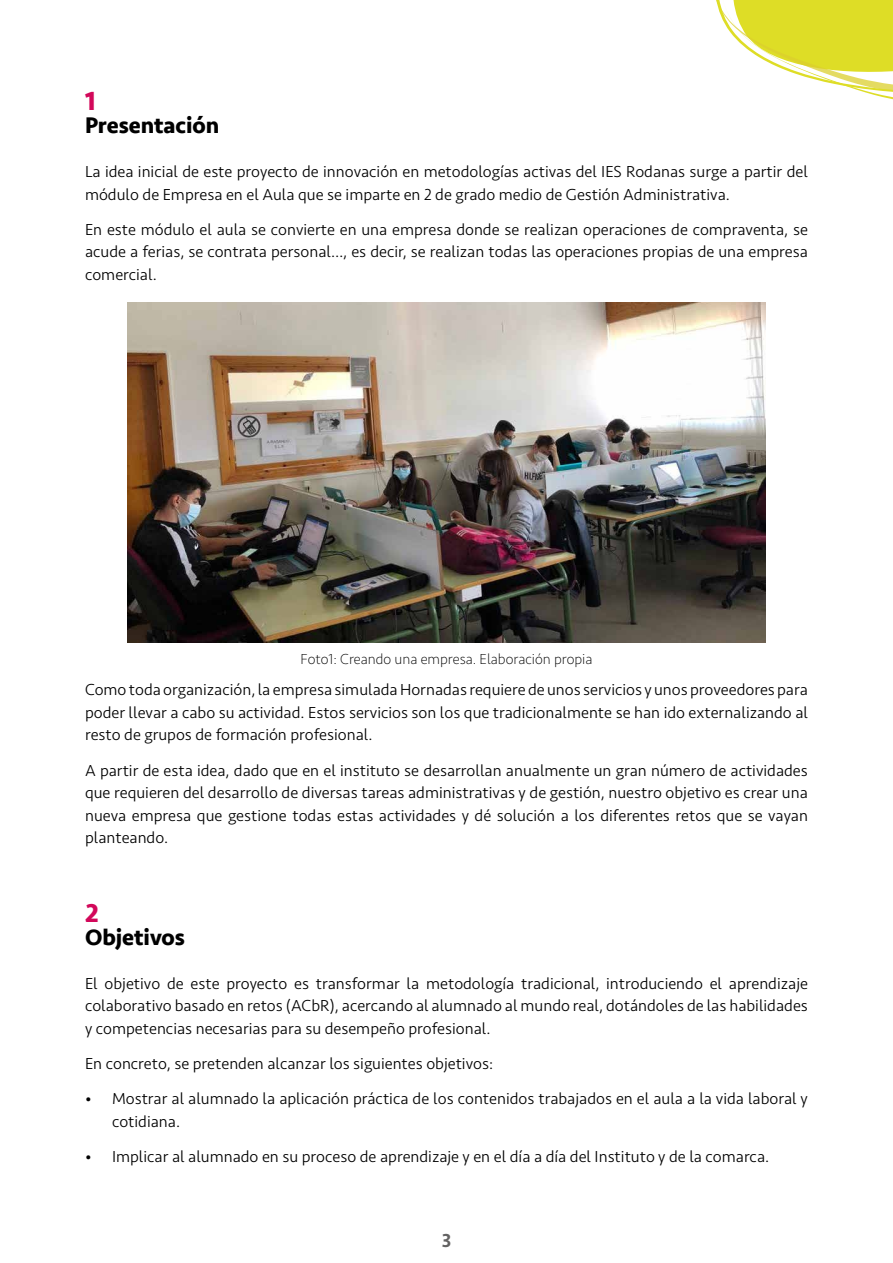
<style>
.page{position:relative;width:893px;height:1263px;background:#fff}
.page>*{position:absolute;margin:0;border:0;box-sizing:border-box;transform-origin:0 0}
.t1{font:700 27px "Seravek";color:#d2085a}
.t2{font:700 23.25px "Seravek";letter-spacing:-.005em;color:#000}
.t3{font:500 19.5px "Seravek";color:#646363}
.t4{font:300 16.5px/22.5px "Seravek";color:#000;text-align:justify}
.t5{font:200 15px "Seravek";color:#000}
</style>
<div class="page">
<img style="left:128px;top:303px;width:637px;height:340px">
<svg style="left:716px;top:0;width:177px;height:100px"></svg>
<h1 class="t1" style="left:85px;top:79px;width:12px">1</h1>
<h2 class="t2" style="left:85px;top:107px;width:136px">Presentación</h2>
<p class="t4" style="left:85px;top:161px;width:724px">La idea inicial de este proyecto de innovación en metodologías activas del IES Rodanas surge a partir del módulo de Empresa en el Aula que se imparte en 2 de grado medio de Gestión Administrativa.</p>
<p class="t4" style="left:85px;top:218px;width:724px">En este módulo el aula se convierte en una empresa donde se realizan operaciones de compraventa, se acude a ferias, se contrata personal…, es decir, se realizan todas las operaciones propias de una empresa comercial.</p>
<p class="t5" style="left:301px;top:650px;width:293px">Foto1: Creando una empresa. Elaboración propia</p>
<p class="t4" style="left:85px;top:679px;width:724px">Como toda organización, la empresa simulada Hornadas requiere de unos servicios y unos proveedores para poder llevar a cabo su actividad. Estos servicios son los que tradicionalmente se han ido externalizando al resto de grupos de formación profesional.</p>
<p class="t4" style="left:85px;top:759px;width:724px">A partir de esta idea, dado que en el instituto se desarrollan anualmente un gran número de actividades que requieren del desarrollo de diversas tareas administrativas y de gestión, nuestro objetivo es crear una nueva empresa que gestione todas estas actividades y dé solución a los diferentes retos que se vayan planteando.</p>
<h1 class="t1" style="left:85px;top:891px;width:15px">2</h1>
<h2 class="t2" style="left:85px;top:918px;width:101px">Objetivos</h2>
<p class="t4" style="left:85px;top:972px;width:724px">El objetivo de este proyecto es transformar la metodología tradicional, introduciendo el aprendizaje colaborativo basado en retos (ACbR), acercando al alumnado al mundo real, dotándoles de las habilidades y competencias necesarias para su desempeño profesional.</p>
<p class="t4" style="left:85px;top:1052px;width:410px">En concreto, se pretenden alcanzar los siguientes objetivos:</p>
<p class="t4" style="left:112px;top:1088px;width:697px;text-indent:-27px">• Mostrar al alumnado la aplicación práctica de los contenidos trabajados en el aula a la vida laboral y cotidiana.</p>
<p class="t4" style="left:85px;top:1145px;width:686px">• Implicar al alumnado en su proceso de aprendizaje y en el día a día del Instituto y de la comarca.</p>
<p class="t3" style="left:442px;top:1228px;width:11px">3</p>
</div>
